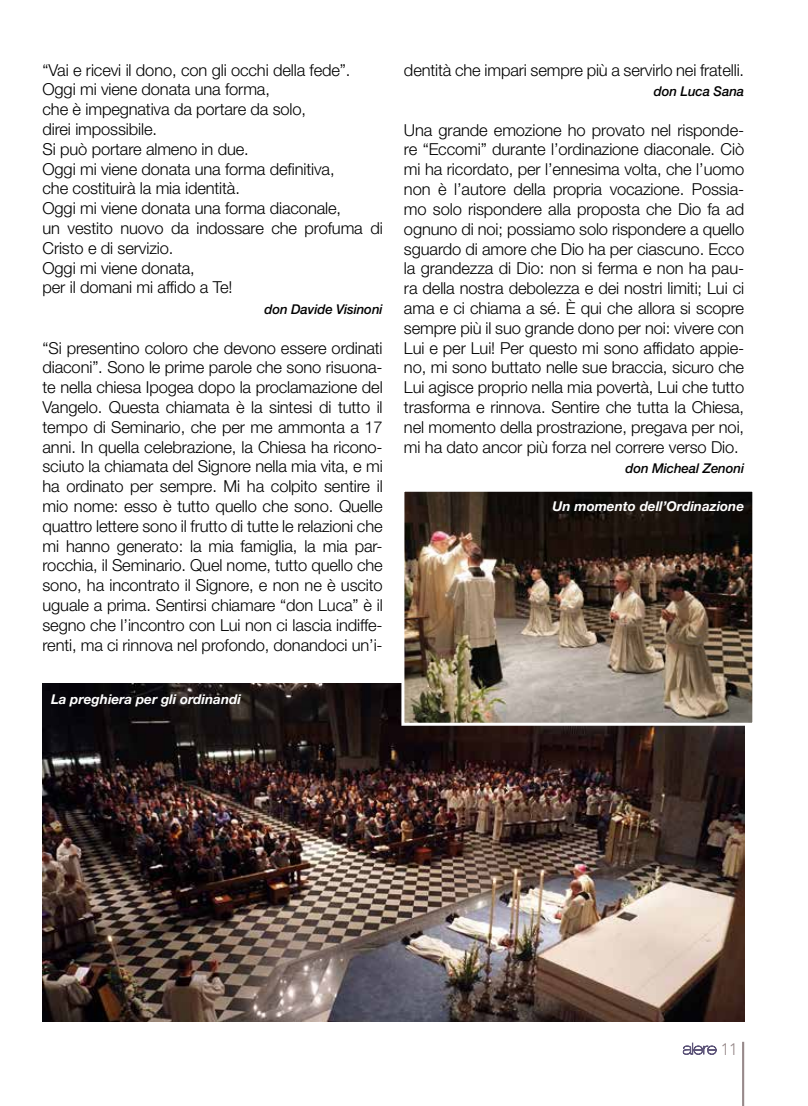
<style>
.page{position:relative;width:808px;height:1106px;background:#fff}
.page>*{position:absolute;margin:0;border:0;box-sizing:border-box;transform-origin:0 0}
.t1{font:300 16.5px/19.8px "Helvetica Neue LT Std";letter-spacing:-.01em;color:#000;text-align:justify}
.t2{font:300 16.5px "Avenir";color:#97898a}
.t3{font:italic 700 13.5px "Helvetica Neue";color:#fff}
.t4{font:italic 500 13.5px "Helvetica Neue";letter-spacing:-.01em;color:#000}
</style>
<div class="page">
<img style="left:43px;top:684px;width:701px;height:337px">
<img style="left:405px;top:493px;width:346px;height:228px">
<div style="left:401px;top:489px;width:354px;height:236px;border:3px solid #fff"></div>
<hr style="left:742px;top:1041px;width:2px;height:65px;background:#97898a">
<svg style="left:683px;top:1042px;width:33px;height:12px"></svg>
<p class="t1" style="left:43px;top:59px;width:342px;text-align:left">“Vai e ricevi il dono, con gli occhi della fede”.<br>Oggi mi viene donata una forma,<br>che è impegnativa da portare da solo,<br>direi impossibile.<br>Si può portare almeno in due.<br>Oggi mi viene donata una forma definitiva,<br>che costituirà la mia identità.<br>Oggi mi viene donata una forma diaconale,<br>un vestito nuovo da indossare che profuma di<br>Cristo e di servizio.<br>Oggi mi viene donata,<br>per il domani mi affido a Te!</p>
<p class="t4" style="left:264px;top:301px;width:120px">don Davide Visinoni</p>
<p class="t1" style="left:43px;top:337px;width:342px">“Si presentino coloro che devono essere ordinati diaconi”. Sono le prime parole che sono risuona&shy;te nella chiesa Ipogea dopo la proclamazione del Vangelo. Questa chiamata è la sintesi di tutto il tempo di Seminario, che per me ammonta a 17 anni. In quella celebrazione, la Chiesa ha ricono&shy;sciuto la chiamata del Signore nella mia vita, e mi ha ordinato per sempre. Mi ha colpito sentire il mio nome: esso è tutto quello che sono. Quelle quattro lettere sono il frutto di tutte le relazioni che mi hanno generato: la mia famiglia, la mia par&shy;rocchia, il Seminario. Quel nome, tutto quello che sono, ha incontrato il Signore, e non ne è uscito uguale a prima. Sentirsi chiamare “don Luca” è il segno che l’incontro con Lui non ci lascia indiffe&shy;renti, ma ci rinnova nel profondo, donandoci un’i-</p>
<p class="t3" style="left:51px;top:690px;width:191px">La preghiera per gli ordinandi</p>
<p class="t1" style="left:404px;top:59px;width:342px">dentità che impari sempre più a servirlo nei fratelli.</p>
<p class="t4" style="left:654px;top:83px;width:92px">don Luca Sana</p>
<p class="t1" style="left:404px;top:120px;width:342px">Una grande emozione ho provato nel risponde&shy;re “Eccomi” durante l’ordinazione diaconale. Ciò mi ha ricordato, per l’ennesima volta, che l’uomo non è l’autore della propria vocazione. Possia&shy;mo solo rispondere alla proposta che Dio fa ad ognuno di noi; possiamo solo rispondere a quello sguardo di amore che Dio ha per ciascuno. Ecco la grandezza di Dio: non si ferma e non ha pau&shy;ra della nostra debolezza e dei nostri limiti; Lui ci ama e ci chiama a sé. È qui che allora si scopre sempre più il suo grande dono per noi: vivere con Lui e per Lui! Per questo mi sono affidato appie&shy;no, mi sono buttato nelle sue braccia, sicuro che Lui agisce proprio nella mia povertà, Lui che tutto trasforma e rinnova. Sentire che tutta la Chiesa, nel momento della prostrazione, pregava per noi, mi ha dato ancor più forza nel correre verso Dio.</p>
<p class="t4" style="left:625px;top:460px;width:120px">don Micheal Zenoni</p>
<p class="t3" style="left:552px;top:497px;width:193px">Un momento dell’Ordinazione</p>
<p class="t2" style="left:721px;top:1039px;width:19px">11</p>
</div>
